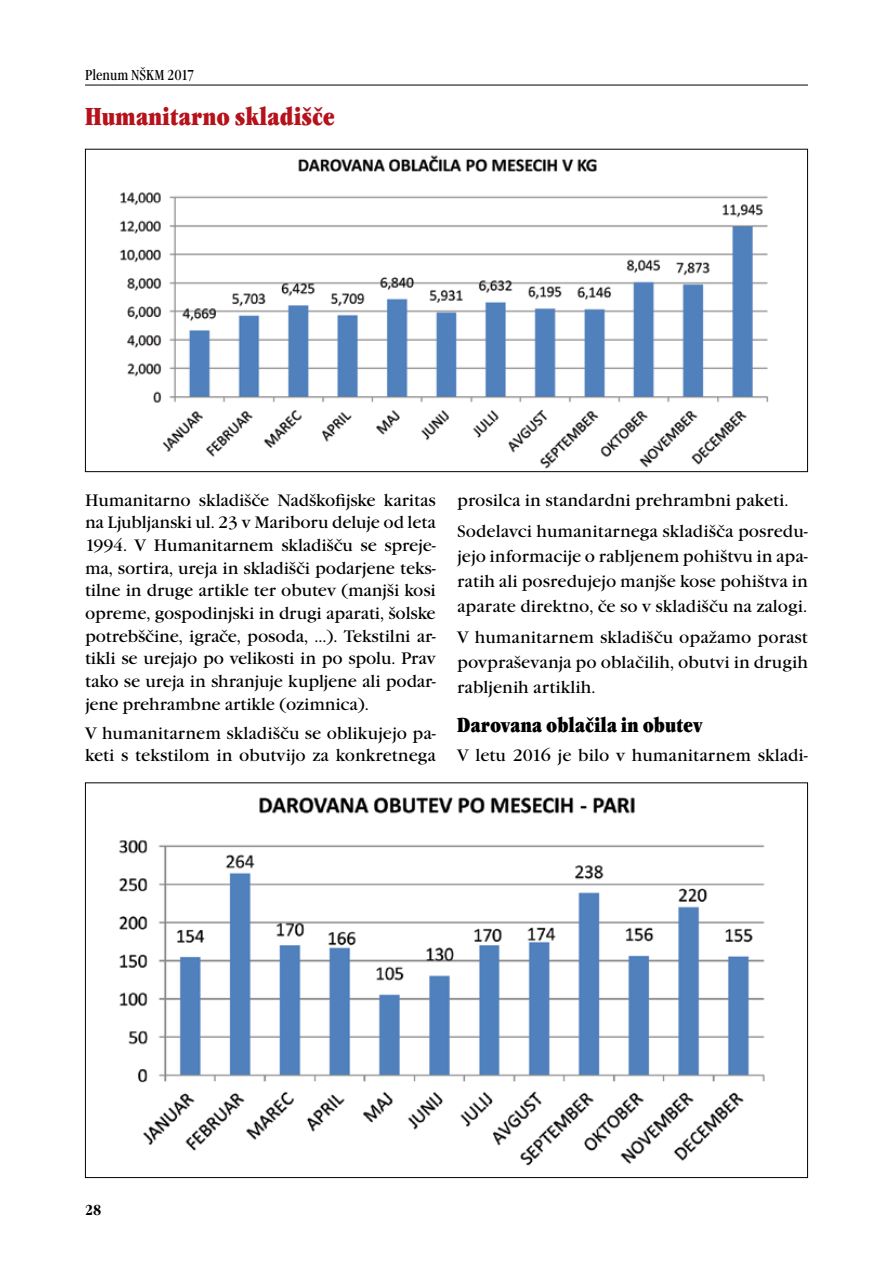
<style>
.page{position:relative;width:893px;height:1263px;background:#fff}
.page>*{position:absolute;margin:0;border:0;box-sizing:border-box;transform-origin:0 0}
.t1{font:25.5px "Garamond Itc TOT Ultr Cond";color:#b5121b}
.t2{font:21px "Garamond Itc TOT Ultr Cond";color:#000}
.t3{font:17.25px/22.6px "Garamond Itc TOT";color:#000;text-align:justify}
.t4{font:condensed 15px "Garamond Itc TOT";color:#000}
.t5{font:700 condensed 15px "Garamond Itc TOT";color:#000}
</style>
<div class="page">
<hr style="left:85px;top:85px;width:723px;height:1px;background:#000">
<img style="left:119px;top:155px;width:650px;height:314px">
<img style="left:119px;top:797px;width:646px;height:369px">
<p class="t4" style="left:85px;top:66px;width:111px">Plenum NŠKM 2017</p>
<h1 class="t1" style="left:85px;top:102px;width:251px">Humanitarno skladišče</h1>
<p class="t3" style="left:85px;top:489px;width:352px">Humanitarno skladišče Nadškofijske karitas na Ljubljanski ul. 23 v Mariboru deluje od leta 1994. V Humanitarnem skladišču se spreje&shy;ma, sortira, ureja in skladišči podarjene teks&shy;tilne in druge artikle ter obutev (manjši kosi opreme, gospodinjski in drugi aparati, šolske potrebščine, igrače, posoda, …). Tekstilni ar&shy;tikli se urejajo po velikosti in po spolu. Prav tako se ureja in shranjuje kupljene ali podar&shy;jene prehrambne artikle (ozimnica).</p>
<p class="t3" style="left:85px;top:722px;width:352px">V humanitarnem skladišču se oblikujejo pa&shy;keti s tekstilom in obutvijo za konkretnega</p>
<p class="t3" style="left:457px;top:484px;width:352px;line-height:31.3px">prosilca in standardni prehrambni paketi.<br>Sodelavci humanitarnega skladišča posredu-</p>
<p class="t3" style="left:457px;top:544px;width:352px;line-height:24.9px">jejo informacije o rabljenem pohištvu in apa&shy;ratih ali posredujejo manjše kose pohištva in aparate direktno, če so v skladišču na zalogi.</p>
<p class="t3" style="left:457px;top:625px;width:352px;line-height:24.9px">V humanitarnem skladišču opažamo porast povpraševanja po oblačilih, obutvi in drugih rabljenih artiklih.</p>
<p class="t2" style="left:457px;top:713px;width:247px">Darovana oblačila in obutev</p>
<p class="t3" style="left:457px;top:744px;width:352px">V letu 2016 je bilo v humanitarnem skladi-</p>
<p class="t5" style="left:85px;top:1202px;width:18px">28</p>
</div>
